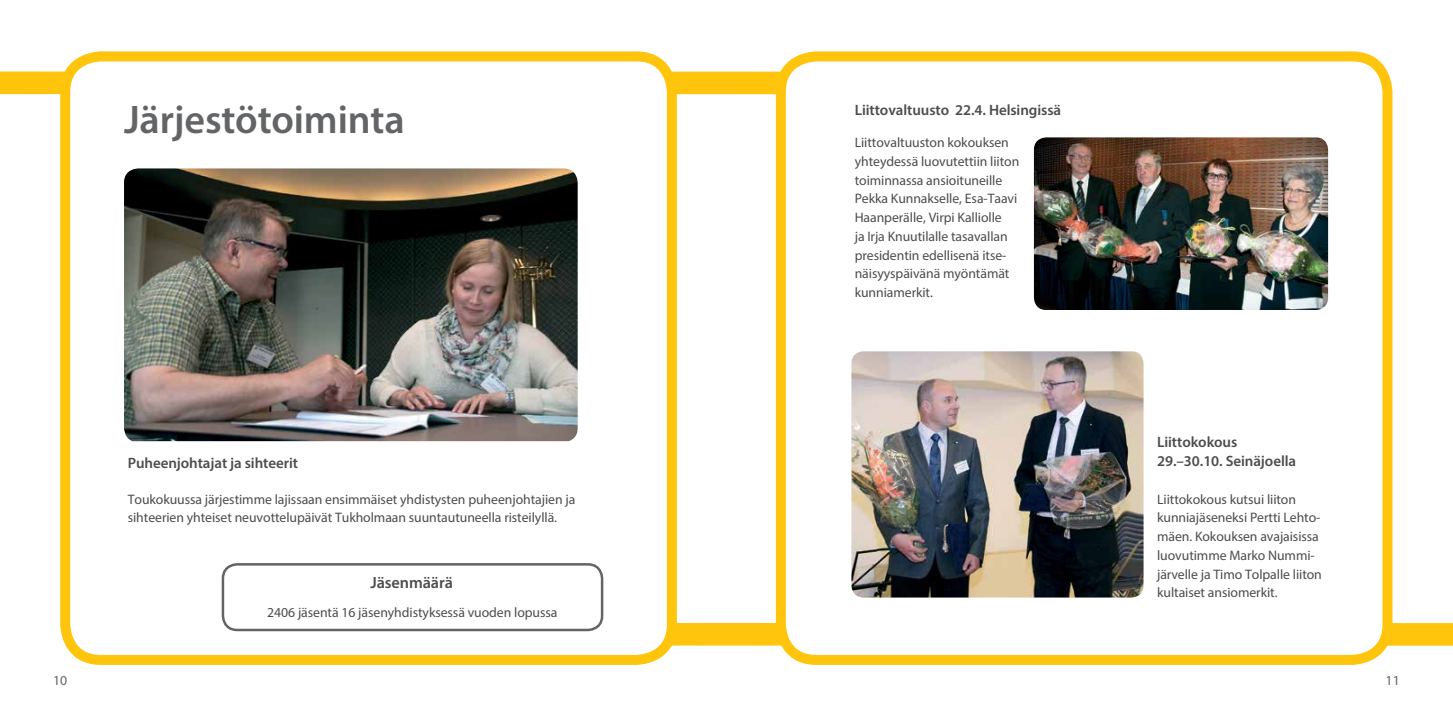
<style>
.page{position:relative;width:1453px;height:727px;background:#fff}
.page>*{position:absolute;margin:0;border:0;box-sizing:border-box;transform-origin:0 0}
.t1{font:600 40px "Myriad Pro";letter-spacing:-.005em;color:#636466}
.t2{font:600 16.25px "Myriad Pro";letter-spacing:-.005em;color:#4d4d4f}
.t3{font:600 15px/18.8px "Myriad Pro";letter-spacing:-.005em;color:#4d4d4f}
.t4{font:13.75px/18.8px "Myriad Pro";letter-spacing:-.005em;color:#4d4d4f}
.t5{font:13.75px "Myriad Pro";color:#636466}
</style>
<div class="page">
<div style="left:648px;top:622px;width:805px;height:23px;background:#ffc40c"></div>
<div style="left:0;top:71px;width:806px;height:23px;background:#ffc40c"></div>
<div style="left:65px;top:56px;width:607px;height:603px;background:#fff;border-radius:35px"></div>
<div style="left:60px;top:51px;width:617px;height:613px;border:10px solid #ffc40c;border-radius:35px"></div>
<div style="left:781px;top:56px;width:606px;height:603px;background:#fff;border-radius:35px"></div>
<div style="left:776px;top:51px;width:616px;height:613px;border:10px solid #ffc40c;border-radius:35px"></div>
<img style="left:1034px;top:137px;width:294px;height:173px">
<img style="left:851px;top:351px;width:292px;height:246px">
<div style="left:222px;top:563px;width:381px;height:68px;border:2px solid #636466;border-radius:14px"></div>
<img style="left:124px;top:168px;width:454px;height:273px">
<h1 class="t1" style="left:124px;top:94px;width:282px">Järjestötoiminta</h1>
<p class="t3" style="left:128px;top:452px;width:172px">Puheenjohtajat ja sihteerit</p>
<p class="t4" style="left:128px;top:489px;width:449px">Toukokuussa järjestimme lajissaan ensimmäiset yhdistysten puheenjohtajien ja sihteerien yhteiset neuvottelupäivät Tukholmaan suuntautuneella risteilyllä.</p>
<p class="t2" style="left:370px;top:572px;width:84px">Jäsenmäärä</p>
<p class="t4" style="left:267px;top:602px;width:292px">2406 jäsentä 16 jäsenyhdistyksessä vuoden lopussa</p>
<p class="t3" style="left:855px;top:100px;width:208px">Liittovaltuusto 22.4. Helsingissä</p>
<p class="t4" style="left:855px;top:133px;width:166px">Liittovaltuuston kokouksen yhteydessä luovutettiin liiton toiminnassa ansioituneille<br>Pekka Kunnakselle, Esa-Taavi<br>Haanperälle, Virpi Kalliolle<br>ja Irja Knuutilalle tasavallan presidentin edellisenä itse&shy;näisyyspäivänä myöntämät kunniamerkit.</p>
<p class="t3" style="left:1157px;top:432px;width:141px">Liittokokous<br>29.–30.10. Seinäjoella</p>
<p class="t4" style="left:1157px;top:489px;width:166px">Liittokokous kutsui liiton kunniajäseneksi Pertti Lehto&shy;mäen. Kokouksen avajaisissa luovutimme Marko Nummi&shy;järvelle ja Timo Tolpalle liiton kultaiset ansiomerkit.</p>
<p class="t5" style="left:53px;top:672px;width:16px">10</p>
<p class="t5" style="left:1385px;top:672px;width:16px">11</p>
</div>
